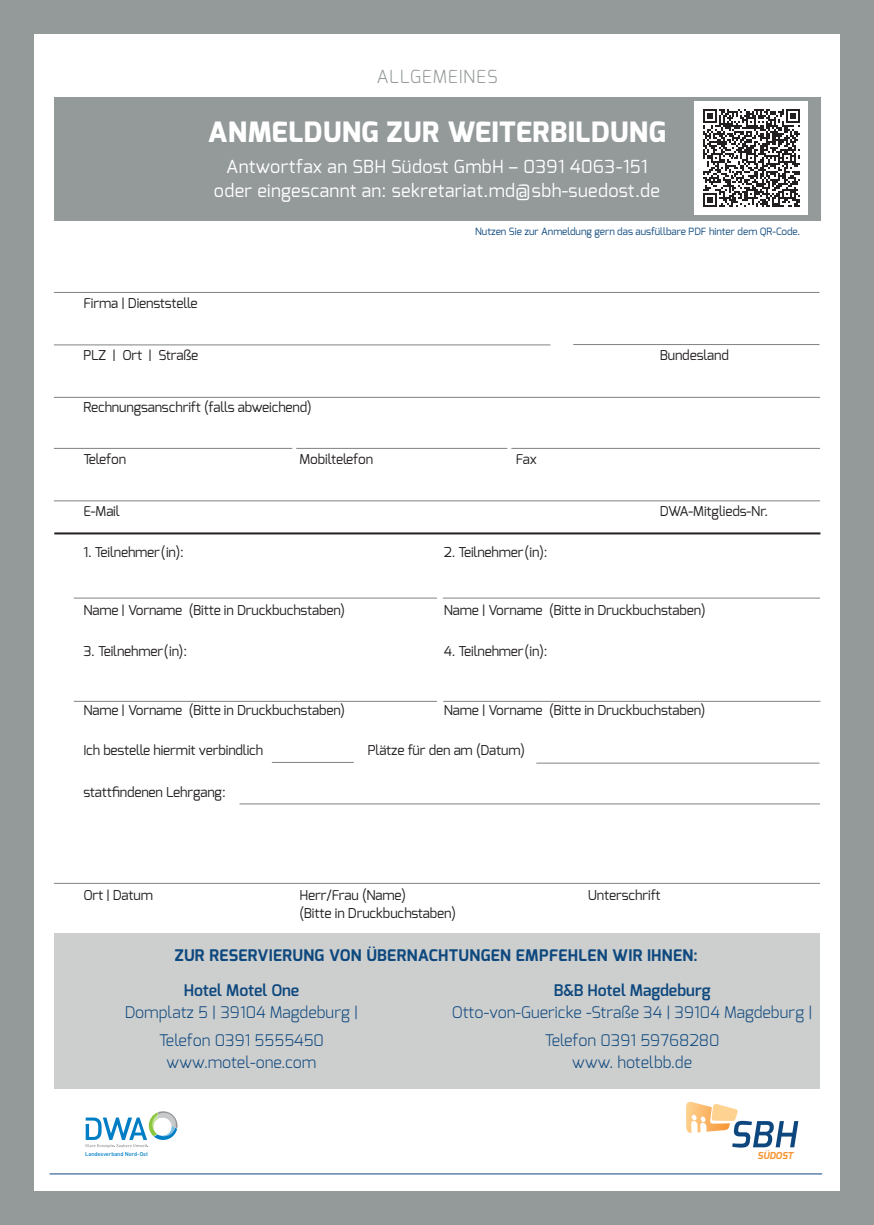
<style>
.page{position:relative;width:874px;height:1225px;background:#fff}
.page>*{position:absolute;margin:0;border:0;box-sizing:border-box;transform-origin:0 0}
.t1{font:800 28px "Exo";letter-spacing:.02em;color:#fff}
.t2{font:18px "Exo";letter-spacing:.02em;color:#fff}
.t3{font:300 18px "Exo";letter-spacing:.04em;color:#94999a}
.t4{font:300 16px/22px "Exo";color:#0d487e;text-align:center}
.t5{font:700 16px "Exo";letter-spacing:.02em;color:#0d487e}
.t6{font:600 16px "Exo";color:#0d487e}
.t7{font:13.6px "Exo";letter-spacing:-.01em;color:#231f20}
.t8{font:10px "Exo";color:#0d487e}
.t9{font:italic 700 9.6px "Exo";color:#f79330}
.t10{font:500 5.6px "DINOT";letter-spacing:-.01em;color:#007ec5}
</style>
<div class="page">
<div style="left:0;top:0;width:873px;height:1225px;background:linear-gradient(to right,#94999a,#94999a)"></div>
<div style="left:34px;top:34px;width:805px;height:1157px;background:#fff"></div>
<svg style="left:686px;top:1101px;width:112px;height:46px"></svg>
<hr style="left:50px;top:1173px;width:771px;height:1px;background:#0d487e">
<svg style="left:86px;top:1111px;width:91px;height:37px"></svg>
<div style="left:54px;top:98px;width:765px;height:123px;background:#94999a"></div>
<hr style="left:54px;top:292px;width:765px;height:1px;background:#808285">
<hr style="left:54px;top:344px;width:496px;height:1px;background:#808285">
<hr style="left:54px;top:397px;width:765px;height:1px;background:#808285">
<hr style="left:296px;top:448px;width:211px;height:1px;background:#808285">
<hr style="left:54px;top:500px;width:765px;height:1px;background:#808285">
<hr style="left:54px;top:448px;width:238px;height:1px;background:#808285">
<hr style="left:511px;top:448px;width:308px;height:1px;background:#808285">
<hr style="left:74px;top:598px;width:363px;height:1px;background:#808285">
<hr style="left:272px;top:762px;width:81px;height:1px;background:#808285">
<hr style="left:54px;top:883px;width:765px;height:1px;background:#808285">
<div style="left:54px;top:933px;width:765px;height:156px;background:#cdcece"></div>
<hr style="left:442px;top:598px;width:377px;height:1px;background:#808285">
<hr style="left:536px;top:763px;width:283px;height:1px;background:#808285">
<hr style="left:443px;top:701px;width:377px;height:1px;background:#808285">
<hr style="left:74px;top:701px;width:363px;height:1px;background:#808285">
<hr style="left:239px;top:803px;width:580px;height:1px;background:#808285">
<div style="left:694px;top:101px;width:113px;height:114px;background:#fff"></div>
<svg style="left:703px;top:109px;width:96px;height:98px"></svg>
<hr style="left:573px;top:344px;width:246px;height:1px;background:#808285">
<hr style="left:54px;top:532px;width:766px;height:2px;background:#231f20">
<p class="t3" style="left:376px;top:65px;width:123px">ALLGEMEINES</p>
<p class="t1" style="left:208px;top:114px;width:459px">ANMELDUNG ZUR WEITERBILDUNG</p>
<p class="t2" style="left:226px;top:155px;width:422px">Antwortfax an SBH Südost GmbH – 0391 4063-151</p>
<p class="t2" style="left:214px;top:179px;width:447px">oder eingescannt an: sekretariat.md@sbh-suedost.de</p>
<p class="t7" style="left:83px;top:294px;width:116px">Firma | Dienststelle</p>
<p class="t8" style="left:475px;top:225px;width:326px">Nutzen Sie zur Anmeldung gern das ausfüllbare PDF hinter dem QR-Code.</p>
<p class="t7" style="left:83px;top:346px;width:116px">PLZ | Ort | Straße</p>
<p class="t7" style="left:659px;top:346px;width:70px">Bundesland</p>
<p class="t7" style="left:83px;top:398px;width:230px">Rechnungsanschrift (falls abweichend)</p>
<p class="t7" style="left:83px;top:450px;width:44px">Telefon</p>
<p class="t7" style="left:299px;top:450px;width:75px">Mobiltelefon</p>
<p class="t7" style="left:515px;top:450px;width:23px">Fax</p>
<p class="t7" style="left:83px;top:502px;width:38px">E-Mail</p>
<p class="t7" style="left:659px;top:502px;width:110px">DWA-Mitglieds-Nr.</p>
<p class="t7" style="left:83px;top:543px;width:102px">1. Teilnehmer(in):</p>
<p class="t7" style="left:443px;top:543px;width:105px">2. Teilnehmer(in):</p>
<p class="t7" style="left:83px;top:602px;width:263px">Name | Vorname (Bitte in Druckbuchstaben)</p>
<p class="t7" style="left:443px;top:602px;width:263px">Name | Vorname (Bitte in Druckbuchstaben)</p>
<p class="t7" style="left:83px;top:642px;width:105px">3. Teilnehmer(in):</p>
<p class="t7" style="left:443px;top:642px;width:105px">4. Teilnehmer(in):</p>
<p class="t7" style="left:83px;top:701px;width:263px">Name | Vorname (Bitte in Druckbuchstaben)</p>
<p class="t7" style="left:443px;top:701px;width:263px">Name | Vorname (Bitte in Druckbuchstaben)</p>
<p class="t7" style="left:83px;top:742px;width:181px">Ich bestelle hiermit verbindlich</p>
<p class="t7" style="left:367px;top:742px;width:159px">Plätze für den am (Datum)</p>
<p class="t7" style="left:83px;top:784px;width:144px">stattfindenen Lehrgang:</p>
<p class="t7" style="left:83px;top:886px;width:71px">Ort | Datum</p>
<p class="t7" style="left:299px;top:886px;width:108px">Herr/Frau (Name)</p>
<p class="t7" style="left:587px;top:886px;width:74px">Unterschrift</p>
<p class="t7" style="left:299px;top:904px;width:158px">(Bitte in Druckbuchstaben)</p>
<p class="t5" style="left:175px;top:944px;width:524px">ZUR RESERVIERUNG VON ÜBERNACHTUNGEN EMPFEHLEN WIR IHNEN:</p>
<p class="t6" style="left:184px;top:980px;width:117px">Hotel Motel One</p>
<p class="t4" style="left:125px;top:1001px;width:235px">Domplatz 5 | 39104 Magdeburg |</p>
<p class="t4" style="left:159px;top:1029px;width:166px">Telefon 0391 5555450 www.motel-one.com</p>
<p class="t6" style="left:553px;top:980px;width:158px">B&amp;B Hotel Magdeburg</p>
<p class="t4" style="left:451px;top:1001px;width:362px">Otto-von-Guericke -Straße 34 | 39104 Magdeburg |</p>
<p class="t4" style="left:544px;top:1029px;width:176px">Telefon 0391 59768280 www. hotelbb.de</p>
<p class="t10" style="left:85px;top:1150px;width:64px">Landesverband Nord-Ost</p>
<p class="t9" style="left:757px;top:1149px;width:37px">SÜDOST</p>
</div>
